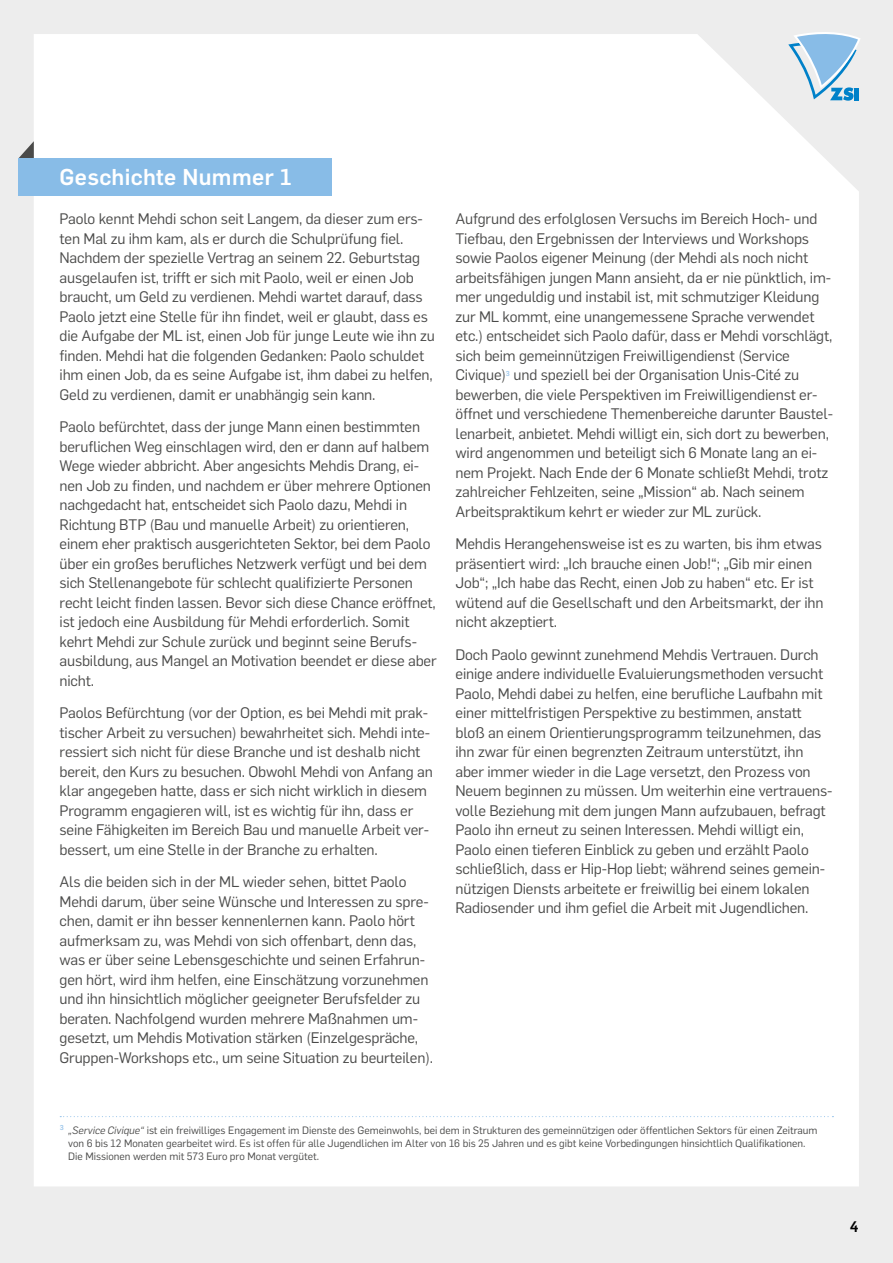
<style>
.page{position:relative;width:893px;height:1263px;background:#ededed}
.page>*{position:absolute;margin:0;border:0;box-sizing:border-box;transform-origin:0 0}
.t1{font:500 22.5px "Flama";letter-spacing:.015em;color:#fff}
.t2{font:15px/19.5px "Flama";letter-spacing:-.01em;color:#4a4a49}
.t3{font:500 15px "Flama";color:#000}
.t4{font:10.5px/13px "Flama";color:#4a4a49}
.s1{font-style:italic}
</style>
<div class="page">
<div style="left:34px;top:34px;width:825px;height:1152px;background:#fff"></div>
<svg style="left:786px;top:32px;width:74px;height:69px"></svg>
<div style="left:854px;top:88px;width:5px;height:12px;background:#0081c9"></div>
<svg style="left:19px;top:141px;width:15px;height:17px"></svg>
<div style="left:18px;top:158px;width:314px;height:38px;background:#88bce7"></div>
<svg style="left:60px;top:1116px;width:773px;height:1px"></svg>
<h1 class="t1" style="left:60px;top:161px;width:234px">Geschichte Nummer 1</h1>
<p class="t2" style="left:60px;top:208px;width:377px">Paolo kennt Mehdi schon seit Langem, da dieser zum ers&shy;ten Mal zu ihm kam, als er durch die Schulprüfung fiel.<br>Nachdem der spezielle Vertrag an seinem 22. Geburtstag ausgelaufen ist, trifft er sich mit Paolo, weil er einen Job braucht, um Geld zu verdienen. Mehdi wartet darauf, dass Paolo jetzt eine Stelle für ihn findet, weil er glaubt, dass es die Aufgabe der ML ist, einen Job für junge Leute wie ihn zu finden. Mehdi hat die folgenden Gedanken: Paolo schuldet ihm einen Job, da es seine Aufgabe ist, ihm dabei zu helfen, Geld zu verdienen, damit er unabhängig sein kann.</p>
<p class="t2" style="left:60px;top:416px;width:379px">Paolo befürchtet, dass der junge Mann einen bestimmten beruflichen Weg einschlagen wird, den er dann auf halbem Wege wieder abbricht. Aber angesichts Mehdis Drang, ei&shy;nen Job zu finden, und nachdem er über mehrere Optionen nachgedacht hat, entscheidet sich Paolo dazu, Mehdi in Richtung BTP (Bau und manuelle Arbeit) zu orientieren, einem eher praktisch ausgerichteten Sektor, bei dem Paolo über ein großes berufliches Netzwerk verfügt und bei dem sich Stellenangebote für schlecht qualifizierte Personen recht leicht finden lassen. Bevor sich diese Chance eröffnet, ist jedoch eine Ausbildung für Mehdi erforderlich. Somit kehrt Mehdi zur Schule zurück und beginnt seine Berufs&shy;ausbildung, aus Mangel an Motivation beendet er diese aber nicht.</p>
<p class="t2" style="left:60px;top:702px;width:375px">Paolos Befürchtung (vor der Option, es bei Mehdi mit prak&shy;tischer Arbeit zu versuchen) bewahrheitet sich. Mehdi inte&shy;ressiert sich nicht für diese Branche und ist deshalb nicht bereit, den Kurs zu besuchen. Obwohl Mehdi von Anfang an klar angegeben hatte, dass er sich nicht wirklich in diesem Programm engagieren will, ist es wichtig für ihn, dass er seine Fähigkeiten im Bereich Bau und manuelle Arbeit ver&shy;bessert, um eine Stelle in der Branche zu erhalten.</p>
<p class="t2" style="left:60px;top:871px;width:375px">Als die beiden sich in der ML wieder sehen, bittet Paolo Mehdi darum, über seine Wünsche und Interessen zu spre&shy;chen, damit er ihn besser kennenlernen kann. Paolo hört aufmerksam zu, was Mehdi von sich offenbart, denn das, was er über seine Lebensgeschichte und seinen Erfahrun&shy;gen hört, wird ihm helfen, eine Einschätzung vorzunehmen und ihn hinsichtlich möglicher geeigneter Berufsfelder zu beraten. Nachfolgend wurden mehrere Maßnahmen um&shy;gesetzt, um Mehdis Motivation stärken (Einzelgespräche, Gruppen-Workshops etc., um seine Situation zu beurteilen).</p>
<p class="t2" style="left:455px;top:208px;width:379px">Aufgrund des erfolglosen Versuchs im Bereich Hoch- und Tiefbau, den Ergebnissen der Interviews und Workshops sowie Paolos eigener Meinung (der Mehdi als noch nicht arbeitsfähigen jungen Mann ansieht, da er nie pünktlich, im&shy;mer ungeduldig und instabil ist, mit schmutziger Kleidung zur ML kommt, eine unangemessene Sprache verwendet etc.) entscheidet sich Paolo dafür, dass er Mehdi vorschlägt, sich beim gemeinnützigen Freiwilligendienst (Service Civique)<sup>3</sup> und speziell bei der Organisation Unis-Cité zu bewerben, die viele Perspektiven im Freiwilligendienst er&shy;öffnet und verschiedene Themenbereiche darunter Baustel&shy;lenarbeit, anbietet. Mehdi willigt ein, sich dort zu bewerben, wird angenommen und beteiligt sich 6 Monate lang an ei&shy;nem Projekt. Nach Ende der 6 Monate schließt Mehdi, trotz zahlreicher Fehlzeiten, seine „Mission“ ab. Nach seinem Arbeitspraktikum kehrt er wieder zur ML zurück.</p>
<p class="t2" style="left:455px;top:533px;width:370px">Mehdis Herangehensweise ist es zu warten, bis ihm etwas präsentiert wird: „Ich brauche einen Job!“; „Gib mir einen Job“; „Ich habe das Recht, einen Job zu haben“ etc. Er ist wütend auf die Gesellschaft und den Arbeitsmarkt, der ihn nicht akzeptiert.</p>
<p class="t2" style="left:455px;top:644px;width:379px">Doch Paolo gewinnt zunehmend Mehdis Vertrauen. Durch einige andere individuelle Evaluierungsmethoden versucht Paolo, Mehdi dabei zu helfen, eine berufliche Laufbahn mit einer mittelfristigen Perspektive zu bestimmen, anstatt bloß an einem Orientierungsprogramm teilzunehmen, das ihn zwar für einen begrenzten Zeitraum unterstützt, ihn aber immer wieder in die Lage versetzt, den Prozess von Neuem beginnen zu müssen. Um weiterhin eine vertrauens&shy;volle Beziehung mit dem jungen Mann aufzubauen, befragt Paolo ihn erneut zu seinen Interessen. Mehdi willigt ein, Paolo einen tieferen Einblick zu geben und erzählt Paolo schließlich, dass er Hip-Hop liebt; während seines gemein&shy;nützigen Diensts arbeitete er freiwillig bei einem lokalen Radiosender und ihm gefiel die Arbeit mit Jugendlichen.</p>
<p class="t4" style="left:68px;top:1123px;width:751px;text-indent:-9px"><sup>3</sup> <span class="s1">„Service Civique“</span> ist ein freiwilliges Engagement im Dienste des Gemeinwohls, bei dem in Strukturen des gemeinnützigen oder öffentlichen Sektors für einen Zeitraum von 6 bis 12 Monaten gearbeitet wird. Es ist offen für alle Jugendlichen im Alter von 16 bis 25 Jahren und es gibt keine Vorbedingungen hinsichtlich Qualifikationen.<br>Die Missionen werden mit 573 Euro pro Monat vergütet.</p>
<p class="t3" style="left:850px;top:1216px;width:10px">4</p>
</div>
